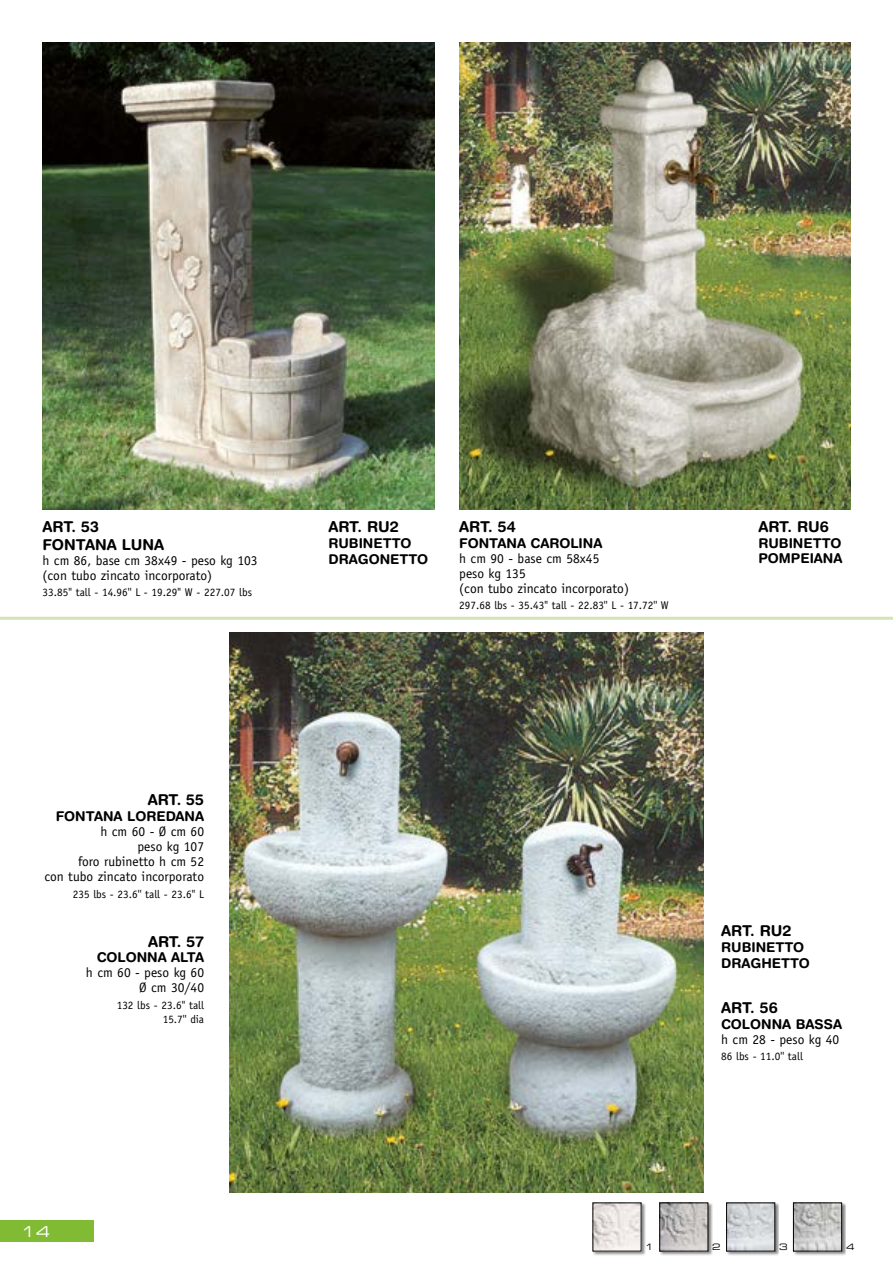
<style>
.page{position:relative;width:893px;height:1263px;background:#fff}
.page>*{position:absolute;margin:0;border:0;box-sizing:border-box;transform-origin:0 0}
.t1{font:700 15px/18px "Helvetica Rounded";color:#000}
.t2{font:15px "Eurostile Extended Two";color:#fff}
.t3{font:13.5px/15px "Officina Sans";color:#000}
.t4{font:700 13.5px/15.8px "Helvetica Rounded";color:#000}
.t5{font:11.25px/14.2px "Officina Sans";color:#000;text-align:right}
.t6{font:8.85px "Eurostile Extended Two";color:#000}
</style>
<div class="page">
<div style="left:593px;top:1203px;width:52px;height:52px;background:#000;opacity:.5"></div>
<img style="left:594px;top:1204px;width:46px;height:45px">
<div style="left:660px;top:1203px;width:52px;height:52px;background:#000;opacity:.5"></div>
<img style="left:661px;top:1204px;width:45px;height:45px">
<div style="left:659px;top:1202px;width:49px;height:49px;border:1px solid #000"></div>
<div style="left:727px;top:1203px;width:52px;height:52px;background:#000;opacity:.5"></div>
<img style="left:728px;top:1204px;width:45px;height:45px">
<div style="left:793px;top:1203px;width:53px;height:52px;background:#000;opacity:.5"></div>
<img style="left:795px;top:1204px;width:45px;height:45px">
<div style="left:793px;top:1202px;width:49px;height:49px;border:1px solid #000"></div>
<div style="left:0;top:1220px;width:94px;height:22px;background:#80bb33"></div>
<hr style="left:0;top:617px;width:893px;height:3px;background:#d3e4b4">
<img style="left:43px;top:42px;width:392px;height:467px">
<img style="left:459px;top:42px;width:391px;height:467px">
<img style="left:230px;top:633px;width:473px;height:560px">
<p class="t1" style="left:43px;top:517px;width:123px">ART. 53<br>FONTANA LUNA</p>
<p class="t3" style="left:43px;top:553px;width:217px">h cm 86, base cm 38x49 - peso kg 103 (con tubo zincato incorporato)</p>
<p class="t5" style="left:43px;top:585px;width:211px">33.85'' tall - 14.96'' L - 19.29'' W - 227.07 lbs</p>
<p class="t1" style="left:328px;top:518px;width:72px">ART. RU2</p>
<p class="t4" style="left:328px;top:535px;width:101px">RUBINETTO<br>DRAGONETTO</p>
<p class="t1" style="left:459px;top:517px;width:58px">ART. 54</p>
<p class="t4" style="left:459px;top:535px;width:145px">FONTANA CAROLINA</p>
<p class="t3" style="left:459px;top:550px;width:171px">h cm 90 - base cm 58x45<br>peso kg 135<br>(con tubo zincato incorporato)</p>
<p class="t5" style="left:459px;top:598px;width:211px">297.68 lbs - 35.43'' tall - 22.83'' L - 17.72'' W</p>
<p class="t1" style="left:758px;top:517px;width:72px">ART. RU6</p>
<p class="t4" style="left:758px;top:535px;width:86px">RUBINETTO<br>POMPEIANA</p>
<p class="t1" style="left:148px;top:791px;width:58px">ART. 55</p>
<p class="t4" style="left:56px;top:808px;width:150px">FONTANA LOREDANA</p>
<p class="t3" style="left:44px;top:824px;width:161px;text-align:right">h cm 60 - Ø cm 60<br>peso kg 107<br>foro rubinetto h cm 52<br>con tubo zincato incorporato</p>
<p class="t5" style="left:73px;top:887px;width:133px">235 lbs - 23.6'' tall - 23.6'' L</p>
<p class="t1" style="left:148px;top:932px;width:58px">ART. 57</p>
<p class="t4" style="left:97px;top:949px;width:109px">COLONNA ALTA</p>
<p class="t3" style="left:86px;top:965px;width:120px;text-align:right">h cm 60 - peso kg 60<br>Ø cm 30/40</p>
<p class="t5" style="left:117px;top:998px;width:89px">132 lbs - 23.6'' tall<br>15.7'' dia</p>
<p class="t2" style="left:21px;top:1221px;width:30px">14</p>
<p class="t1" style="left:721px;top:921px;width:72px">ART. RU2</p>
<p class="t4" style="left:721px;top:939px;width:90px">RUBINETTO<br>DRAGHETTO</p>
<p class="t1" style="left:721px;top:999px;width:58px">ART. 56</p>
<p class="t4" style="left:721px;top:1016px;width:122px">COLONNA BASSA</p>
<p class="t3" style="left:721px;top:1032px;width:120px">h cm 28 - peso kg 40</p>
<p class="t5" style="left:721px;top:1049px;width:83px">86 lbs - 11.0'' tall</p>
<p class="t6" style="left:645px;top:1241px;width:10px">1</p>
<p class="t6" style="left:712px;top:1241px;width:10px">2</p>
<p class="t6" style="left:779px;top:1241px;width:10px">3</p>
<p class="t6" style="left:846px;top:1241px;width:10px">4</p>
</div>
